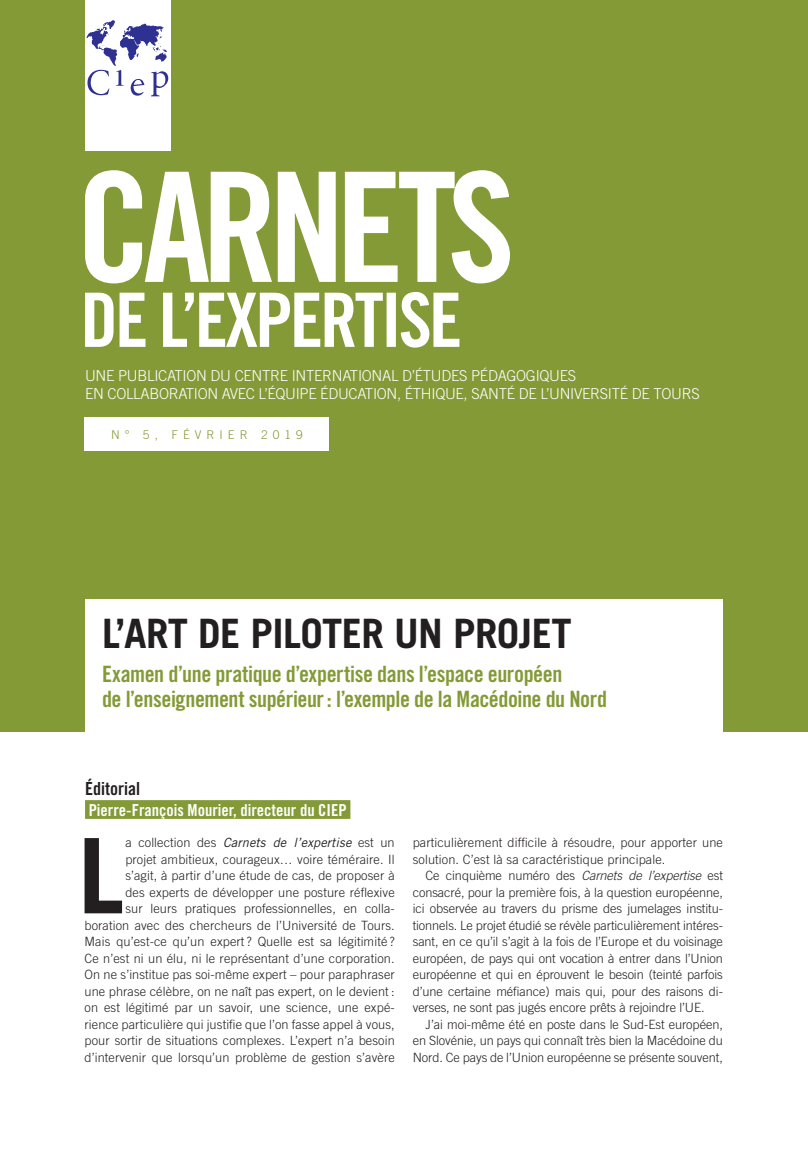
<style>
.page{position:relative;width:808px;height:1149px;background:#fff}
.page>*{position:absolute;margin:0;border:0;box-sizing:border-box;transform-origin:0 0}
.TexteLettrine{font:700 104.1px "Trade Gothic";color:#231f20}
.Titrepubli{font:700 40.5px "Trade Gothic";letter-spacing:-.015em;color:#231f20}
.SurtitrePubli{font:22.5px/25.5px "Trade Gothic Bold Cond Twenty";letter-spacing:-.02em;color:#839a36}
.Edito{font:18px "Trade Gothic Bold Cond Twenty";color:#231f20}
.Auteur_FiletCouleurE{font:16.5px "Trade Gothic Bold Cond Twenty";color:#fff}
.t1{font:300 15px/18px "Trade Gothic";letter-spacing:-.02em;color:#fff}
.TexteLettrine-2{font:300 12.75px/16.5px "Trade Gothic";letter-spacing:.01em;color:#231f20;text-align:right}
.Texte{font:300 12.75px/16.5px "Trade Gothic";letter-spacing:-.005em;color:#231f20;text-align:justify}
.t2{font:300 12px "Trade Gothic";letter-spacing:.42em;color:#839a36}
.s1{font-weight:400;font-style:italic}
.s2{font-style:italic}
</style>
<div class="page">
<div style="left:0;top:0;width:808px;height:731px;background:#839a36"></div>
<div style="left:85px;top:418px;width:244px;height:33px;background:#fff"></div>
<div style="left:85px;top:599px;width:638px;height:149px;background:#fff"></div>
<div style="left:85px;top:799px;width:265px;height:19px;background:#839a36"></div>
<svg style="left:85px;top:292px;width:374px;height:55px"></svg>
<svg style="left:85px;top:170px;width:425px;height:113px;fill:#fff"></svg>
<div style="left:85px;top:0;width:85px;height:150px;background:#fff"></div>
<svg style="left:86px;top:20px;width:82px;height:76px"></svg>
<p class="t1" style="left:85px;top:366px;width:616px">UNE PUBLICATION DU CENTRE INTERNATIONAL D’ÉTUDES PÉDAGOGIQUES<br>EN COLLABORATION AVEC L’ÉQUIPE ÉDUCATION, ÉTHIQUE, SANTÉ DE L’UNIVERSITÉ DE TOURS</p>
<p class="t2" style="left:111px;top:427px;width:193px">N° 5, FÉVRIER 2019</p>
<p class="Titrepubli" style="left:102px;top:608px;width:471px">L’ART DE PILOTER UN PROJET</p>
<p class="SurtitrePubli" style="left:102px;top:660px;width:506px">Examen d’une pratique d’expertise dans l’espace européen<br>de l’enseignement supérieur: l’exemple de la Macédoine du Nord</p>
<p class="Edito" style="left:85px;top:777px;width:56px">Éditorial</p>
<p class="Auteur_FiletCouleurE" style="left:89px;top:799px;width:259px">Pierre-François Mourier, directeur du CIEP</p>
<p class="TexteLettrine-2" style="left:85px;top:834px;width:312px">a collection des <span class="s1">Carnets de l’expertise</span> est un<br>projet ambitieux, courageux… voire téméraire. Il<br>s’agit, à partir d’une étude de cas, de proposer à<br>des experts de développer une posture réflexive<br>sur leurs pratiques professionnelles, en colla&shy;boration avec des chercheurs de l’Université de Tours.<br>Mais qu’est-ce qu’un expert ? Quelle est sa légitimité ?<br>Ce n’est ni un élu, ni le représentant d’une corporation.<br>On ne s’institue pas soi-même expert – pour paraphraser une phrase célèbre, on ne naît pas expert, on le devient : on est légitimé par un savoir, une science, une expé&shy;rience particulière qui justifie que l’on fasse appel à vous, pour sortir de situations complexes. L’expert n’a besoin d’intervenir que lorsqu’un problème de gestion s’avère</p>
<p class="TexteLettrine-2" style="left:413px;top:834px;width:312px;text-align:left">particulièrement difficile à résoudre, pour apporter une solution. C’est là sa caractéristique principale.</p>
<p class="TexteLettrine" style="left:78px;top:811px;width:48px">L</p>
<p class="Texte" style="left:413px;top:867px;width:312px;text-indent:13px">Ce cinquième numéro des <span class="s2">Carnets de l’expertise</span> est consacré, pour la première fois, à la question européenne, ici observée au travers du prisme des jumelages institu&shy;tionnels. Le projet étudié se révèle particulièrement intéres&shy;sant, en ce qu’il s’agit à la fois de l’Europe et du voisinage européen, de pays qui ont vocation à entrer dans l’Union européenne et qui en éprouvent le besoin (teinté parfois d’une certaine méfiance) mais qui, pour des raisons di&shy;verses, ne sont pas jugés encore prêts à rejoindre l’UE.</p>
<p class="Texte" style="left:413px;top:1015px;width:312px;text-indent:13px">J’ai moi-même été en poste dans le Sud-Est européen, en Slovénie, un pays qui connaît très bien la Macédoine du Nord. Ce pays de l’Union européenne se présente souvent,</p>
</div>
